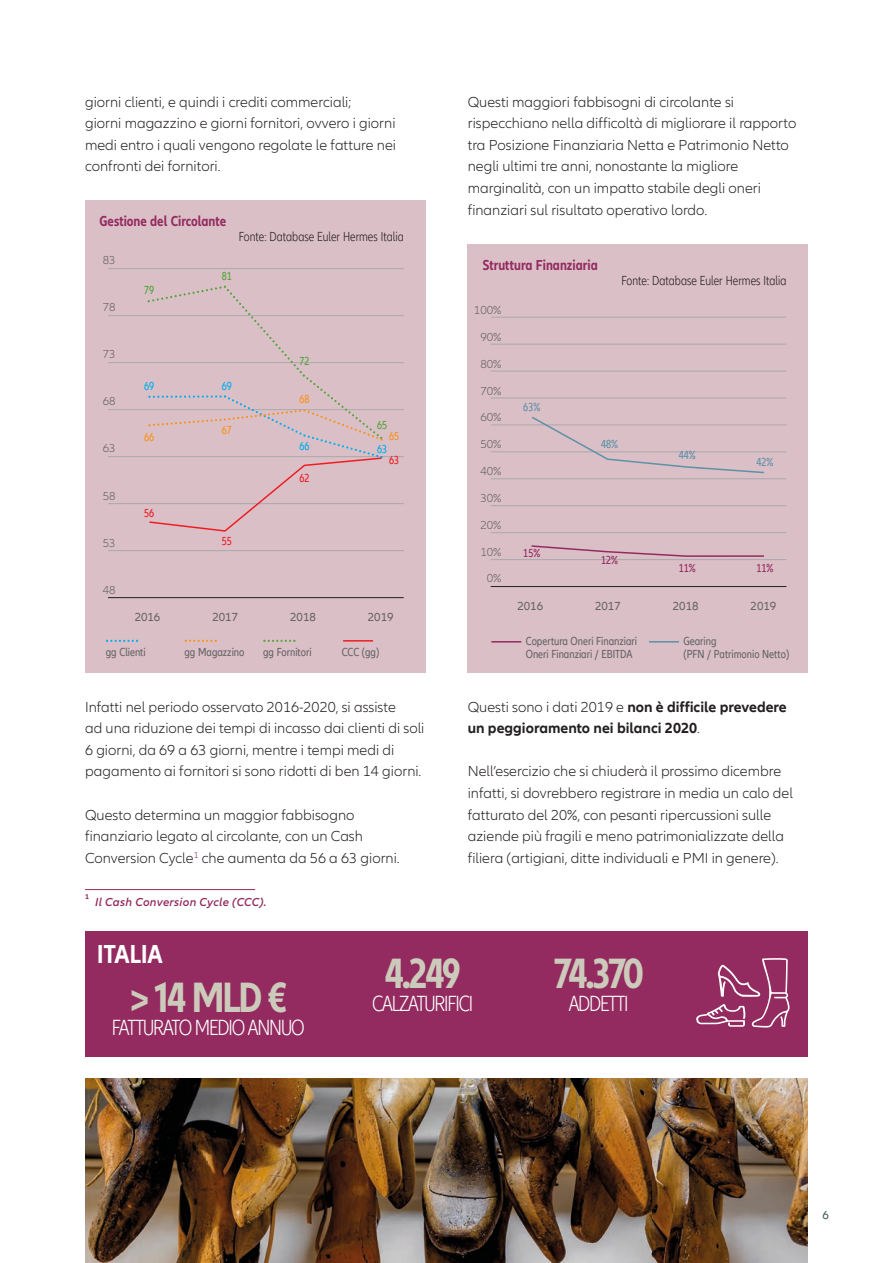
<style>
.page{position:relative;width:893px;height:1263px;background:#fff}
.page>*{position:absolute;margin:0;border:0;box-sizing:border-box;transform-origin:0 0}
.t1{font:700 condensed 43.95px "Allianz Neo";letter-spacing:-.05em;color:#cccabb}
.t2{font:700 condensed 27px "Allianz Neo";color:#fff}
.t3{font:300 condensed 22.65px "Allianz Neo";letter-spacing:-.05em;color:#fff}
.t4{font:300 15px/21.6px "Allianz Neo";color:#231f20}
.t5{font:700 15px/21.6px "Allianz Neo";color:#231f20}
.t6{font:700 condensed 15px "Allianz Neo";color:#932b60}
.t7{font:300 condensed 13.5px "Allianz Neo";color:#231f20}
.t8{font:condensed 12px/12.6px "Allianz Neo";color:#636366}
.t9{font:300 12px "Allianz Neo";color:#636366}
.t10{font:12px "Allianz Neo";color:#636366}
.t11{font:italic 600 12px "Allianz Neo";letter-spacing:.025em;color:#932b60}
.t12{font:condensed 12px "Allianz Neo";color:#5d91a7}
.t13{font:condensed 12px "Allianz Neo";color:#932b60}
.t14{font:condensed 12px "Allianz Neo";color:#00aeef}
.t15{font:condensed 12px "Allianz Neo";color:#52a43d}
.t16{font:condensed 12px "Allianz Neo";color:#f7931d}
.t17{font:condensed 12px "Allianz Neo";color:#ee1d23}
.t18{font:12px "Allianz Neo";color:#465a64}
.t19{font:700 7.2px "Allianz Neo";color:#932b60}
.s1{font-weight:300}
</style>
<div class="page">
<div style="left:85px;top:201px;width:340px;height:472px;background:#dbbfc6"></div>
<hr style="left:108px;top:597px;width:296px;height:1px;background:#231f20">
<hr style="left:108px;top:268px;width:296px;height:1px;background:#a8a9ad">
<hr style="left:108px;top:315px;width:296px;height:1px;background:#a8a9ad">
<hr style="left:108px;top:362px;width:296px;height:1px;background:#a8a9ad">
<hr style="left:108px;top:409px;width:296px;height:1px;background:#a8a9ad">
<hr style="left:108px;top:456px;width:296px;height:1px;background:#a8a9ad">
<hr style="left:108px;top:503px;width:296px;height:1px;background:#a8a9ad">
<hr style="left:108px;top:550px;width:296px;height:1px;background:#a8a9ad">
<svg style="left:106px;top:640px;width:32px;height:2px"></svg>
<svg style="left:185px;top:640px;width:32px;height:2px"></svg>
<svg style="left:263px;top:640px;width:32px;height:2px"></svg>
<hr style="left:343px;top:640px;width:30px;height:2px;background:#ee1d23">
<svg style="left:147px;top:285px;width:236px;height:247px"></svg>
<hr style="left:85px;top:889px;width:170px;height:1px;background:#932b60">
<img style="left:85px;top:1079px;width:723px;height:184px">
<div style="left:468px;top:244px;width:340px;height:429px;background:#dbbfc6"></div>
<hr style="left:491px;top:586px;width:295px;height:1px;background:#231f20">
<hr style="left:491px;top:317px;width:295px;height:1px;background:#a8a9ad">
<hr style="left:491px;top:344px;width:295px;height:1px;background:#a8a9ad">
<hr style="left:491px;top:371px;width:295px;height:1px;background:#a8a9ad">
<hr style="left:491px;top:452px;width:295px;height:1px;background:#a8a9ad">
<hr style="left:491px;top:398px;width:295px;height:1px;background:#a8a9ad">
<hr style="left:491px;top:425px;width:295px;height:1px;background:#a8a9ad">
<hr style="left:491px;top:478px;width:295px;height:1px;background:#a8a9ad">
<hr style="left:491px;top:505px;width:295px;height:1px;background:#a8a9ad">
<hr style="left:491px;top:532px;width:295px;height:1px;background:#a8a9ad">
<hr style="left:491px;top:559px;width:295px;height:1px;background:#a8a9ad">
<hr style="left:491px;top:641px;width:30px;height:1px;background:#932b60">
<hr style="left:649px;top:641px;width:30px;height:1px;background:#5d91a7">
<svg style="left:531px;top:545px;width:233px;height:12px"></svg>
<svg style="left:530px;top:416px;width:236px;height:58px"></svg>
<div style="left:85px;top:931px;width:723px;height:125px;background:#932b60"></div>
<svg style="left:696px;top:958px;width:93px;height:69px"></svg>
<p class="t4" style="left:85px;top:92px;width:312px">giorni clienti, e quindi i crediti commerciali;<br>giorni magazzino e giorni fornitori, ovvero i giorni medi entro i quali vengono regolate le fatture nei confronti dei fornitori.</p>
<p class="t6" style="left:100px;top:216px;width:128px">Gestione del Circolante</p>
<p class="t9" style="left:103px;top:255px;width:14px">83</p>
<p class="t9" style="left:103px;top:302px;width:14px">78</p>
<p class="t9" style="left:103px;top:350px;width:14px">73</p>
<p class="t9" style="left:103px;top:397px;width:14px">68</p>
<p class="t9" style="left:103px;top:444px;width:14px">63</p>
<p class="t9" style="left:103px;top:491px;width:14px">58</p>
<p class="t9" style="left:103px;top:538px;width:14px">53</p>
<p class="t9" style="left:103px;top:586px;width:14px">48</p>
<p class="t15" style="left:144px;top:283px;width:12px">79</p>
<p class="t14" style="left:144px;top:379px;width:12px">69</p>
<p class="t16" style="left:144px;top:431px;width:12px">66</p>
<p class="t17" style="left:144px;top:506px;width:12px">56</p>
<p class="t15" style="left:222px;top:269px;width:12px">81</p>
<p class="t14" style="left:222px;top:379px;width:12px">69</p>
<p class="t16" style="left:222px;top:423px;width:12px">67</p>
<p class="t17" style="left:222px;top:534px;width:12px">55</p>
<p class="t7" style="left:239px;top:229px;width:166px">Fonte: Database Euler Hermes Italia</p>
<p class="t15" style="left:299px;top:354px;width:12px">72</p>
<p class="t16" style="left:299px;top:392px;width:12px">68</p>
<p class="t14" style="left:299px;top:439px;width:12px">66</p>
<p class="t17" style="left:299px;top:471px;width:12px">62</p>
<p class="t15" style="left:377px;top:418px;width:12px">65</p>
<p class="t16" style="left:389px;top:429px;width:12px">65</p>
<p class="t14" style="left:377px;top:442px;width:12px">63</p>
<p class="t17" style="left:389px;top:453px;width:12px">63</p>
<p class="t10" style="left:135px;top:610px;width:27px">2016</p>
<p class="t8" style="left:106px;top:646px;width:41px">gg Clienti</p>
<p class="t10" style="left:212px;top:610px;width:27px">2017</p>
<p class="t10" style="left:290px;top:610px;width:27px">2018</p>
<p class="t10" style="left:368px;top:610px;width:27px">2019</p>
<p class="t8" style="left:184px;top:646px;width:61px">gg Magazzino</p>
<p class="t8" style="left:263px;top:646px;width:50px">gg Fornitori</p>
<p class="t8" style="left:342px;top:646px;width:39px">CCC (gg)</p>
<p class="t4" style="left:85px;top:697px;width:341px">Infatti nel periodo osservato 2016-2020, si assiste<br>ad una riduzione dei tempi di incasso dai clienti di soli 6 giorni, da 69 a 63 giorni, mentre i tempi medi di pagamento ai fornitori si sono ridotti di ben 14 giorni.</p>
<p class="t4" style="left:85px;top:805px;width:316px">Questo determina un maggior fabbisogno finanziario legato al circolante, con un Cash<br>Conversion Cycle<sup>1</sup> che aumenta da 56 a 63 giorni.</p>
<p class="t19" style="left:85px;top:892px;width:5px">1</p>
<p class="t11" style="left:95px;top:895px;width:173px">Il Cash Conversion Cycle (CCC).</p>
<p class="t4" style="left:468px;top:92px;width:330px">Questi maggiori fabbisogni di circolante si rispecchiano nella difficoltà di migliorare il rapporto tra Posizione Finanziaria Netta e Patrimonio Netto negli ultimi tre anni, nonostante la migliore marginalità, con un impatto stabile degli oneri finanziari sul risultato operativo lordo.</p>
<p class="t6" style="left:482px;top:259px;width:117px">Struttura Finanziaria</p>
<p class="t7" style="left:621px;top:273px;width:166px">Fonte: Database Euler Hermes Italia</p>
<p class="t9" style="left:474px;top:306px;width:29px">100%</p>
<p class="t9" style="left:480px;top:333px;width:23px">90%</p>
<p class="t9" style="left:480px;top:359px;width:23px">80%</p>
<p class="t9" style="left:480px;top:386px;width:23px">70%</p>
<p class="t9" style="left:480px;top:413px;width:23px">60%</p>
<p class="t9" style="left:480px;top:440px;width:23px">50%</p>
<p class="t9" style="left:480px;top:467px;width:23px">40%</p>
<p class="t9" style="left:480px;top:493px;width:23px">30%</p>
<p class="t9" style="left:480px;top:520px;width:23px">20%</p>
<p class="t9" style="left:480px;top:547px;width:23px">10%</p>
<p class="t9" style="left:487px;top:574px;width:16px">0%</p>
<p class="t12" style="left:523px;top:400px;width:18px">63%</p>
<p class="t13" style="left:523px;top:546px;width:18px">15%</p>
<p class="t12" style="left:601px;top:437px;width:18px">48%</p>
<p class="t13" style="left:601px;top:553px;width:18px">12%</p>
<p class="t10" style="left:517px;top:599px;width:27px">2016</p>
<p class="t8" style="left:526px;top:635px;width:113px">Copertura Oneri Finanziari<br>Oneri Finanziari / EBITDA</p>
<p class="t10" style="left:595px;top:599px;width:27px">2017</p>
<p class="t12" style="left:679px;top:448px;width:18px">44%</p>
<p class="t13" style="left:679px;top:561px;width:18px">11%</p>
<p class="t10" style="left:673px;top:599px;width:27px">2018</p>
<p class="t12" style="left:756px;top:455px;width:18px">42%</p>
<p class="t13" style="left:756px;top:561px;width:18px">11%</p>
<p class="t10" style="left:751px;top:599px;width:27px">2019</p>
<p class="t8" style="left:683px;top:635px;width:107px">Gearing<br>(PFN / Patrimonio Netto)</p>
<p class="t5" style="left:468px;top:696px;width:321px"><span class="s1">Questi sono i dati 2019 e</span> non è difficile prevedere un peggioramento nei bilanci 2020<span class="s1">.</span></p>
<p class="t4" style="left:468px;top:762px;width:327px">Nell’esercizio che si chiuderà il prossimo dicembre infatti, si dovrebbero registrare in media un calo del fatturato del 20%, con pesanti ripercussioni sulle aziende più fragili e meno patrimonializzate della filiera (artigiani, ditte individuali e PMI in genere).</p>
<h2 class="t2" style="left:97px;top:944px;width:67px">ITALIA</h2>
<h1 class="t1" style="left:130px;top:981px;width:158px">&gt; 14 MLD €</h1>
<h3 class="t3" style="left:112px;top:1014px;width:194px">FATTURATO MEDIO ANNUO</h3>
<h1 class="t1" style="left:385px;top:957px;width:77px">4.249</h1>
<h3 class="t3" style="left:372px;top:991px;width:103px">CALZATURIFICI</h3>
<h1 class="t1" style="left:554px;top:957px;width:91px">74.370</h1>
<h3 class="t3" style="left:569px;top:991px;width:61px">ADDETTI</h3>
<p class="t18" style="left:823px;top:1208px;width:8px">6</p>
</div>
